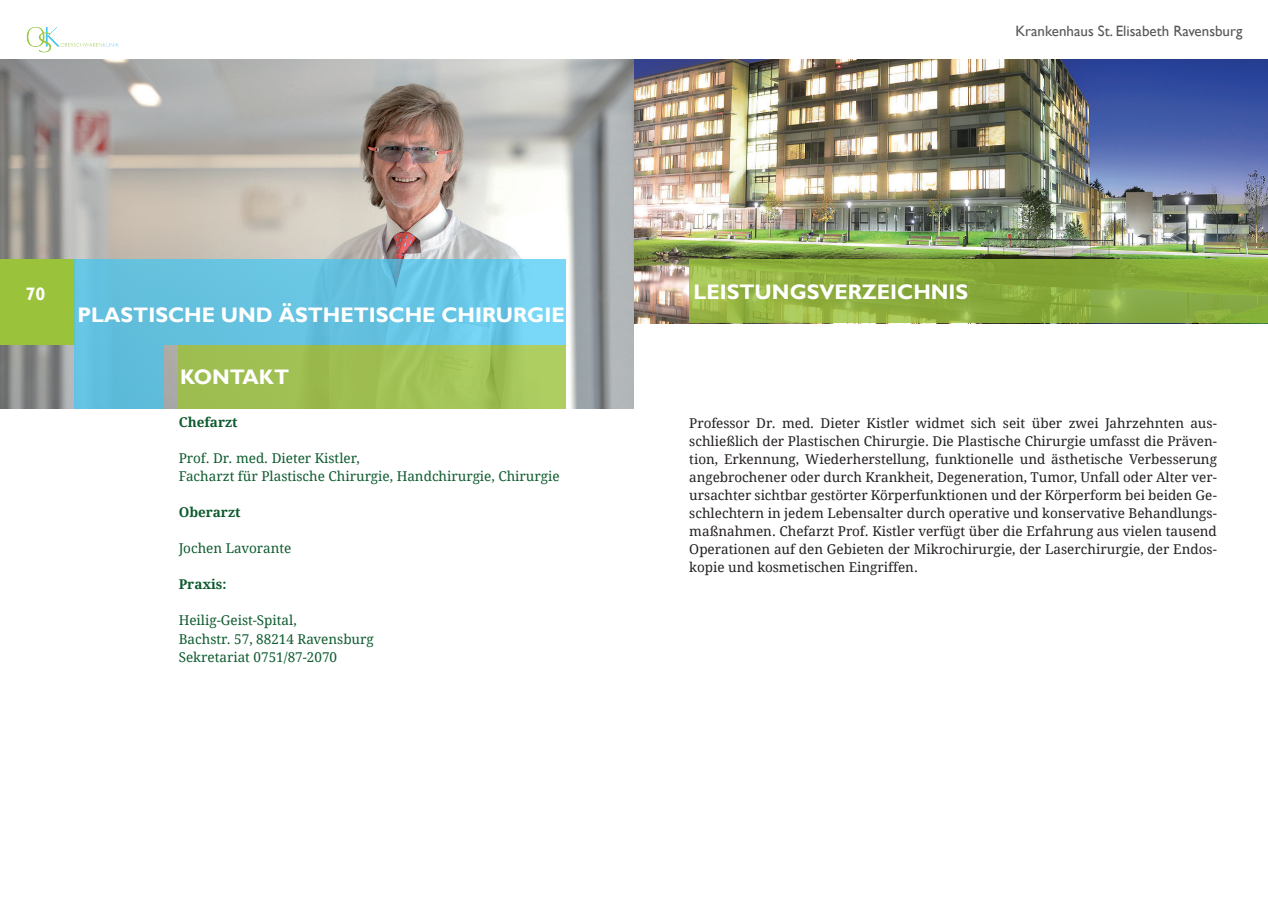
<style>
.page{position:relative;width:1268px;height:902px;background:#fff}
.page>*{position:absolute;margin:0;border:0;box-sizing:border-box;transform-origin:0 0}
.t1{font:700 21px "Gill Alt One";color:#fff}
.t2{font:700 18px "Gill Alt One";color:#fff}
.t3{font:15px "Gill Alt One";color:#57585a}
.t4{font:13.5px/18px "Droid Serif";color:#231f20;text-align:justify}
.t5{font:13.5px/18px "Droid Serif";color:#0e5b2f}
.t6{font:700 13.5px "Droid Serif";color:#0e5b2f}
</style>
<div class="page">
<img style="left:634px;top:60px;width:633px;height:263px">
<img style="left:0;top:60px;width:634px;height:348px">
<div style="left:0;top:259px;width:74px;height:85px;background:#9ac23b"></div>
<div style="left:74px;top:259px;width:492px;height:85px;background:linear-gradient(to right,#60bdd9,#6fcded)"></div>
<svg style="left:689px;top:259px;width:578px;height:64px;background:#8cae3e"></svg>
<div style="left:74px;top:344px;width:90px;height:64px;background:#5fbddb"></div>
<div style="left:179px;top:344px;width:387px;height:64px;background:linear-gradient(to right,#9bbb4e,#a8c85d)"></div>
<img style="left:27px;top:27px;width:8px;height:15px">
<h2 class="t2" style="left:26px;top:283px;width:21px">70</h2>
<h1 class="t1" style="left:77px;top:303px;width:488px">PLASTISCHE UND ÄSTHETISCHE CHIRURGIE</h1>
<h1 class="t1" style="left:180px;top:365px;width:110px">KONTAKT</h1>
<p class="t6" style="left:179px;top:414px;width:60px">Chefarzt</p>
<p class="t5" style="left:179px;top:449px;width:382px">Prof. Dr. med. Dieter Kistler,<br>Facharzt für Plastische Chirurgie, Handchirurgie, Chirurgie</p>
<p class="t6" style="left:179px;top:504px;width:63px">Oberarzt</p>
<p class="t5" style="left:179px;top:539px;width:114px">Jochen Lavorante</p>
<p class="t6" style="left:179px;top:576px;width:49px">Praxis:</p>
<p class="t5" style="left:179px;top:611px;width:196px">Heilig-Geist-Spital,<br>Bachstr. 57, 88214 Ravensburg<br>Sekretariat 0751/87-2070</p>
<p class="t3" style="left:1015px;top:22px;width:228px">Krankenhaus St. Elisabeth Ravensburg</p>
<h1 class="t1" style="left:693px;top:279px;width:276px">LEISTUNGSVERZEICHNIS</h1>
<p class="t4" style="left:689px;top:414px;width:529px">Professor Dr. med. Dieter Kistler widmet sich seit über zwei Jahrzehnten aus&shy;schließlich der Plastischen Chirurgie. Die Plastische Chirurgie umfasst die Präven&shy;tion, Erkennung, Wiederherstellung, funktionelle und ästhetische Verbesserung angebrochener oder durch Krankheit, Degeneration, Tumor, Unfall oder Alter ver&shy;ursachter sichtbar gestörter Körperfunktionen und der Körperform bei beiden Ge&shy;schlechtern in jedem Lebensalter durch operative und konservative Behandlungs&shy;maßnahmen. Chefarzt Prof. Kistler verfügt über die Erfahrung aus vielen tausend Operationen auf den Gebieten der Mikrochirurgie, der Laserchirurgie, der Endos&shy;kopie und kosmetischen Eingriffen.</p>
</div>
